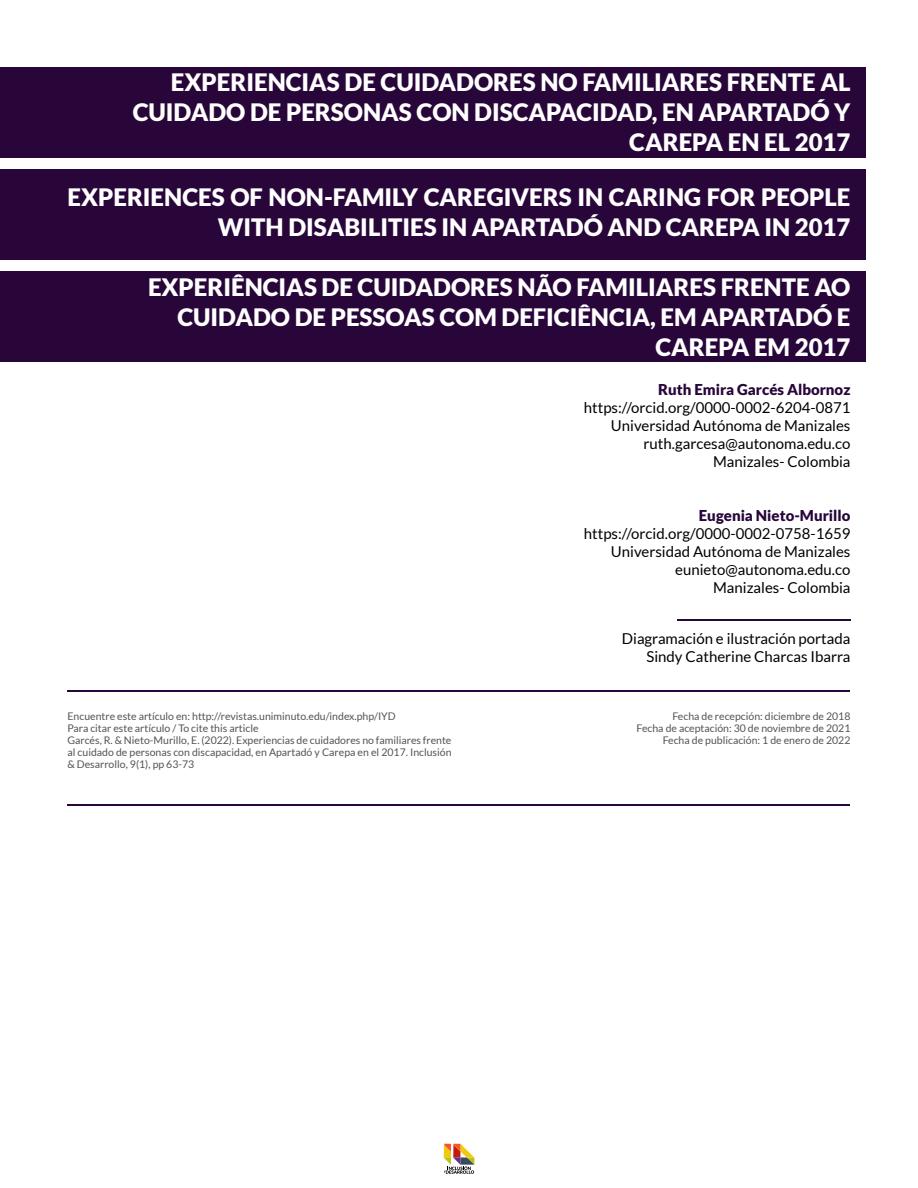
<style>
.page{position:relative;width:918px;height:1188px;background:#fff}
.page>*{position:absolute;margin:0;border:0;box-sizing:border-box;transform-origin:0 0}
.TÍTULOS_INICIO{font:900 24px/30px "Lato";color:#fff;text-align:right}
.INFO_AUTORES{font:15px "Lato";color:#000}
.INFO_AUTORES-2{font:900 15px "Lato";color:#28063a}
.INFO_ENCUENTRE_ESTE{font:10.5px/12px "Lato";color:#535353;text-align:justify}
.FECHAS{font:10.5px "Lato";color:#535353}
</style>
<div class="page">
<div style="left:0;top:67px;width:866px;height:91px;background:#28063a"></div>
<div style="left:0;top:169px;width:866px;height:91px;background:#28063a"></div>
<div style="left:0;top:271px;width:866px;height:91px;background:#28063a"></div>
<svg style="left:444px;top:1144px;width:30px;height:30px"></svg>
<hr style="left:68px;top:690px;width:782px;height:2px;background:#28063a">
<hr style="left:677px;top:620px;width:173px;height:1px;background:#28063a">
<hr style="left:68px;top:805px;width:782px;height:1px;background:#28063a">
<p class="TÍTULOS_INICIO" style="left:171px;top:67px;width:681px">EXPERIENCIAS DE CUIDADORES NO FAMILIARES FRENTE AL</p>
<p class="TÍTULOS_INICIO" style="left:133px;top:97px;width:719px">CUIDADO DE PERSONAS CON DISCAPACIDAD, EN APARTADÓ Y</p>
<p class="TÍTULOS_INICIO" style="left:629px;top:127px;width:223px">CAREPA EN EL 2017</p>
<p class="TÍTULOS_INICIO" style="left:68px;top:181px;width:785px">EXPERIENCES OF NON-FAMILY CAREGIVERS IN CARING FOR PEOPLE<br>WITH DISABILITIES IN APARTADÓ AND CAREPA IN 2017</p>
<p class="TÍTULOS_INICIO" style="left:148px;top:272px;width:704px">EXPERIÊNCIAS DE CUIDADORES NÃO FAMILIARES FRENTE AO</p>
<p class="TÍTULOS_INICIO" style="left:177px;top:302px;width:675px">CUIDADO DE PESSOAS COM DEFICIÊNCIA, EM APARTADÓ E</p>
<p class="TÍTULOS_INICIO" style="left:656px;top:332px;width:196px">CAREPA EM 2017</p>
<p class="INFO_AUTORES-2" style="left:658px;top:380px;width:194px">Ruth Emira Garcés Albornoz</p>
<p class="INFO_AUTORES" style="left:584px;top:399px;width:268px">https://orcid.org/0000-0002-6204-0871</p>
<p class="INFO_AUTORES" style="left:611px;top:417px;width:241px">Universidad Autónoma de Manizales</p>
<p class="INFO_AUTORES" style="left:644px;top:435px;width:208px">ruth.garcesa@autonoma.edu.co</p>
<p class="INFO_AUTORES" style="left:713px;top:453px;width:139px">Manizales- Colombia</p>
<p class="INFO_AUTORES-2" style="left:699px;top:506px;width:153px">Eugenia Nieto-Murillo</p>
<p class="INFO_AUTORES" style="left:584px;top:525px;width:268px">https://orcid.org/0000-0002-0758-1659</p>
<p class="INFO_AUTORES" style="left:611px;top:543px;width:241px">Universidad Autónoma de Manizales</p>
<p class="INFO_AUTORES" style="left:675px;top:561px;width:177px">eunieto@autonoma.edu.co</p>
<p class="INFO_AUTORES" style="left:713px;top:579px;width:139px">Manizales- Colombia</p>
<p class="INFO_ENCUENTRE_ESTE" style="left:68px;top:710px;width:330px">Encuentre este artículo en: http://revistas.uniminuto.edu/index.php/IYD</p>
<p class="INFO_ENCUENTRE_ESTE" style="left:68px;top:722px;width:193px">Para citar este artículo / To cite this article</p>
<p class="INFO_ENCUENTRE_ESTE" style="left:68px;top:734px;width:386px">Garcés, R. &amp; Nieto-Murillo, E. (2022). Experiencias de cuidadores no familiares frente al cuidado de personas con discapacidad, en Apartadó y Carepa en el 2017. Inclusión &amp; Desarrollo, 9(1), pp 63-73</p>
<p class="INFO_AUTORES" style="left:622px;top:630px;width:230px">Diagramación e ilustración portada</p>
<p class="INFO_AUTORES" style="left:646px;top:648px;width:206px">Sindy Catherine Charcas Ibarra</p>
<p class="FECHAS" style="left:672px;top:710px;width:180px">Fecha de recepción: diciembre de 2018</p>
<p class="FECHAS" style="left:637px;top:722px;width:215px">Fecha de aceptación: 30 de noviembre de 2021</p>
<p class="FECHAS" style="left:663px;top:734px;width:189px">Fecha de publicación: 1 de enero de 2022</p>
</div>
